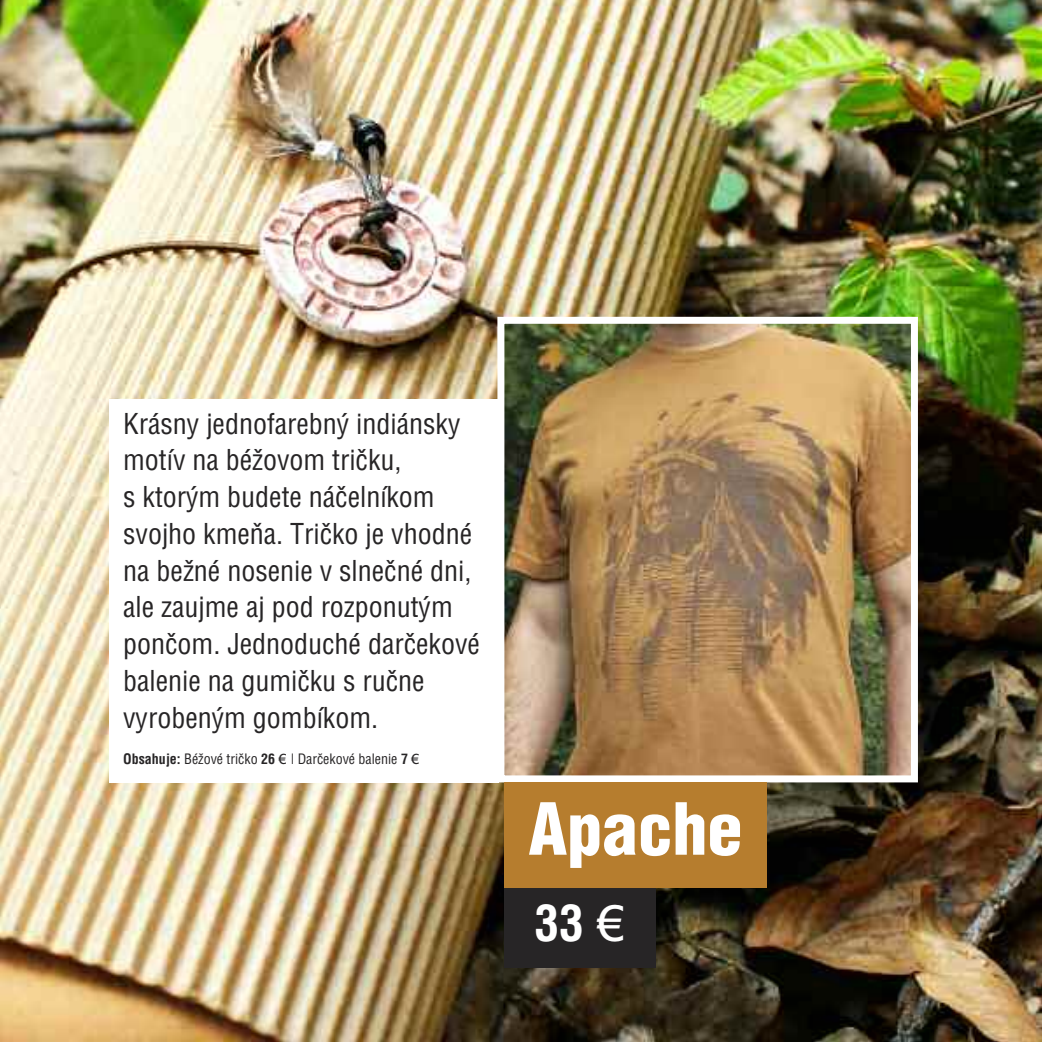
<style>
.page{position:relative;width:1042px;height:1042px;background:#fff}
.page>*{position:absolute;margin:0;border:0;box-sizing:border-box;transform-origin:0 0}
.t1{font:900 70px "Switzerland Cond";color:#fff}
.t2{font:700 49px "Switzerland Condensed";color:#fff}
.t3{font:28px/36.8px "Switzerland Condensed";color:#272526}
.t4{font:14px "Switzerland Condensed";color:#272526}
.s1{font-weight:700}
.s2{font-family:"Tahoma"}
.s3{font-family:"Tahoma";font-weight:400}
</style>
<div class="page">
<img style="left:0;top:0;width:1042px;height:1042px">
<img style="left:505px;top:325px;width:405px;height:449px">
<div style="left:497px;top:317px;width:421px;height:465px;border:7px solid #fff"></div>
<div style="left:504px;top:782px;width:263px;height:106px;background:#b67d2e"></div>
<div style="left:504px;top:888px;width:151px;height:79px;background:#272526"></div>
<div style="left:109px;top:399px;width:390px;height:383px;background:#fff"></div>
<p class="t3" style="left:123px;top:406px;width:358px">Krásny jednofarebný indiánsky motív na béžovom tričku,<br>s ktorým budete náčelníkom svojho kmeňa. Tričko je vhodné na bežné nosenie v slnečné dni, ale zaujme aj pod rozponutým pončom. Jednoduché darčekové balenie na gumičku s ručne vyrobeným gombíkom.</p>
<p class="t4" style="left:123px;top:750px;width:297px"><span class="s1">Obsahuje:</span> Béžové tričko <span class="s1">26</span> <span class="s2">€</span> | Darčekové balenie <span class="s1">7</span> <span class="s2">€</span></p>
<h1 class="t1" style="left:528px;top:789px;width:215px">Apache</h1>
<h2 class="t2" style="left:535px;top:895px;width:91px">33 <span class="s3">€</span></h2>
</div>
